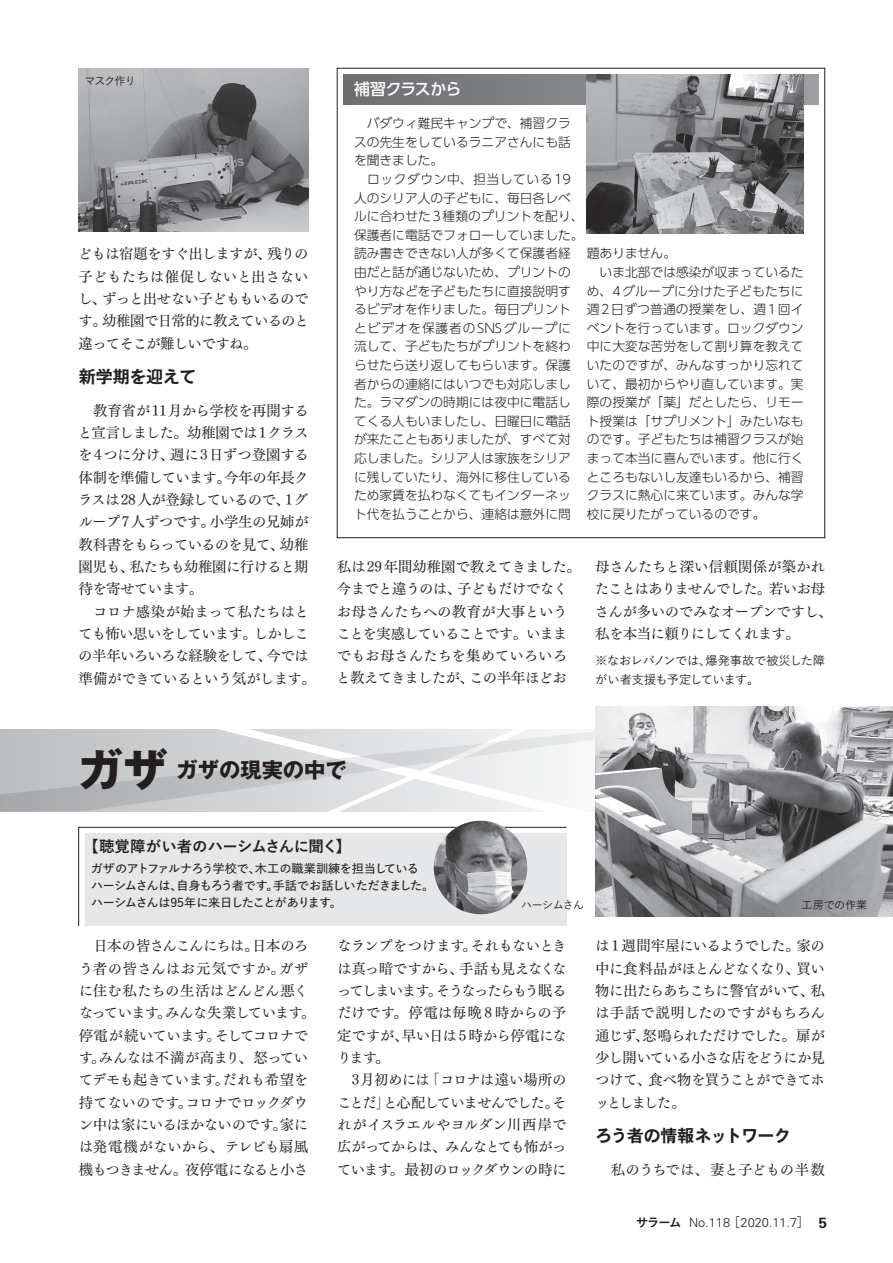
<style>
.page{position:relative;width:893px;height:1263px;background:#fff}
.page>*{position:absolute;margin:0;border:0;box-sizing:border-box;transform-origin:0 0}
.t1{font:700 21.3px "Gothic MB101 Pr 6";color:#231f20}
.t2{font:16.95px "Iwa O Go Pro Eb";letter-spacing:-.035em;color:#231f20}
.t3{font:16.95px "Iwa O Go Pro Eb";letter-spacing:-.015em;color:#231f20}
.t4{font:500 15.9px "UD Shin Go Pro";letter-spacing:-.045em;color:#fff}
.t5{font:15.45px "Yu Gothic Std B";letter-spacing:-.035em;color:#231f20}
.t6{font:14.4px/22.4px "Tsuku Min Pr 5 M";letter-spacing:-.03em;color:#231f20}
.t7{font:300 12.75px/18.6px "UD Shin Go Pro";color:#231f20}
.t8{font:300 12.75px "Univers";color:#231f20}
.t9{font:600 12.15px/17px "Yu Go Pr 6 N";letter-spacing:-.055em;color:#231f20}
.t10{font:12.15px/19.2px "Yu Gothic Std M";letter-spacing:-.03em;color:#231f20}
.t11{font:11.1px "Koburina Go Std N W3";letter-spacing:-.06em;color:#231f20}
.t12{font:11.1px "Yu Gothic Std M";letter-spacing:-.055em;color:#231f20}
.s1{font-size:44.7px}
.s2{font-family:"Koburina Go Std N W6";font-weight:400;font-size:12.15px}
.s3{font-family:"Shin Go Pr 6"}
.s4{font-weight:700;font-size:14.85px}
</style>
<div class="page">
<svg style="left:343px;top:74px;width:476px;height:30px;background:#7a7c7f"></svg>
<svg style="left:193px;top:811px;width:352px;height:12px"></svg>
<svg style="left:0;top:729px;width:595px;height:82px"></svg>
<img style="left:587px;top:74px;width:217px;height:160px">
<img style="left:79px;top:68px;width:229px;height:163px">
<img style="left:595px;top:707px;width:298px;height:209px">
<svg style="left:78px;top:827px;width:489px;height:99px;background:#e4e5e7"></svg>
<img style="left:434px;top:821px;width:93px;height:93px;border-radius:47px">
<p class="t11" style="left:84px;top:72px;width:53px">マスク作り</p>
<p class="t6" style="left:78px;top:241px;width:232px;text-align:justify">どもは宿題をすぐ出しますが、残りの子どもたちは催促しないと出さないし、ずっと出せない子どももいるのです。幼稚園で日常的に教えているのと違ってそこが難しいですね。</p>
<p class="t3" style="left:79px;top:365px;width:119px">新学期を迎えて</p>
<p class="t6" style="left:78px;top:397px;width:239px">　教育省が 11月から学校を再開すると宣言しました。幼稚園では1クラスを 4つに分け、週に3日ずつ登園する体制を準備しています。今年の年長クラスは28人が登録しているので、1グループ 7人ずつです。小学生の兄姉が教科書をもらっているのを見て、幼稚園児も、私たちも幼稚園に行けると期待を寄せています。<br>　コロナ感染が始まって私たちはとても怖い思いをしています。しかしこの半年いろいろな経験をして、今では準備ができているという気がします。</p>
<p class="t4" style="left:354px;top:76px;width:109px">補習クラスから</p>
<p class="t7" style="left:354px;top:114px;width:231px">　バダウィ難民キャンプで、補習クラスの先生をしているラニアさんにも話を聞きました。<br>　ロックダウン中、担当している19人のシリア人の子どもに、毎日各レベルに合わせた3種類のプリントを配り、保護者に電話でフォローしていました。読み書きできない人が多くて保護者経由だと話が通じないため、プリントのやり方などを子どもたちに直接説明するビデオを作りました。毎日プリントとビデオを保護者のSNSグループに流して、子どもたちがプリントを終わらせたら送り返してもらいます。保護者からの連絡にはいつでも対応しました。ラマダンの時期には夜中に電話してくる人もいましたし、日曜日に電話が来たこともありましたが、すべて対応しました。シリア人は家族をシリアに残していたり、海外に移住しているため家賃を払わなくてもインターネット代を払うことから、連絡は意外に問</p>
<p class="t7" style="left:587px;top:244px;width:218px">題ありません。<br>　いま北部では感染が収まっているため、4グループに分けた子どもたちに週2日ずつ普通の授業をし、週1回イベントを行っています。ロックダウン中に大変な苦労をして割り算を教えていたのですが、みんなすっかり忘れていて、最初からやり直しています。実際の授業が「薬」だとしたら、リモート授業は「サプリメント」みたいなものです。子どもたちは補習クラスが始まって本当に喜んでいます。他に行くところもないし友達もいるから、補習クラスに熱心に来ています。みんな学校に戻りたがっているのです。</p>
<p class="t6" style="left:336px;top:554px;width:246px">私は 29年間幼稚園で教えてきました。今までと違うのは、子どもだけでなくお母さんたちへの教育が大事ということを実感していることです。いままでもお母さんたちを集めていろいろと教えてきましたが、この半年ほどお</p>
<p class="t6" style="left:595px;top:554px;width:239px">母さんたちと深い信頼関係が築かれたことはありませんでした。若いお母さんが多いのでみなオープンですし、私を本当に頼りにしてくれます。</p>
<p class="t10" style="left:595px;top:650px;width:231px">※なおレバノンでは、爆発事故で被災した障がい者支援も予定しています。</p>
<h1 class="t1" style="left:78px;top:753px;width:270px"><span class="s1">ガザ</span>ガザの現実の中で</h1>
<p class="t5" style="left:83px;top:835px;width:269px">【聴覚障がい者のハーシムさんに聞く】</p>
<p class="t9" style="left:91px;top:858px;width:345px">ガザのアトファルナろう学校で、木工の職業訓練を担当しているハーシムさんは、自身もろう者です。手話でお話しいただきました。ハーシムさんは95年に来日したことがあります。</p>
<p class="t12" style="left:521px;top:896px;width:64px">ハーシムさん</p>
<p class="t11" style="left:802px;top:896px;width:67px">工房での作業</p>
<p class="t6" style="left:79px;top:933px;width:238px">　日本の皆さんこんにちは。日本のろう者の皆さんはお元気ですか。ガザに住む私たちの生活はどんどん悪くなっています。みんな失業しています。停電が続いています。そしてコロナです。みんなは不満が高まり、怒っていてデモも起きています。だれも希望を持てないのです。コロナでロックダウン中は家にいるほかないのです。家には発電機がないから、テレビも扇風機もつきません。夜停電になると小さ</p>
<p class="t6" style="left:337px;top:933px;width:231px">なランプをつけます。それもないときは真っ暗ですから、手話も見えなくなってしまいます。そうなったらもう眠るだけです。停電は毎晩 8 時からの予定ですが、早い日は 5 時から停電になります。<br>　3月初めには「コロナは遠い場所のことだ」と心配していませんでした。それがイスラエルやヨルダン川西岸で広がってからは、みんなとても怖がっています。最初のロックダウンの時に</p>
<p class="t6" style="left:595px;top:933px;width:231px;text-align:justify">は 1 週間牢屋にいるようでした。家の中に食料品がほとんどなくなり、買い物に出たらあちこちに警官がいて、私は手話で説明したのですがもちろん通じず、怒鳴られただけでした。扉が少し開いている小さな店をどうにか見つけて、食べ物を買うことができてホッとしました。</p>
<p class="t2" style="left:595px;top:1124px;width:198px">ろう者の情報ネットワーク</p>
<p class="t6" style="left:595px;top:1156px;width:231px">　私のうちでは、妻と子どもの半数</p>
<p class="t8" style="left:636px;top:1215px;width:192px"><span class="s2">サラーム</span> No.118 <span class="s3">［</span>2020.11.7<span class="s3">］</span> <span class="s4">5</span></p>
</div>
